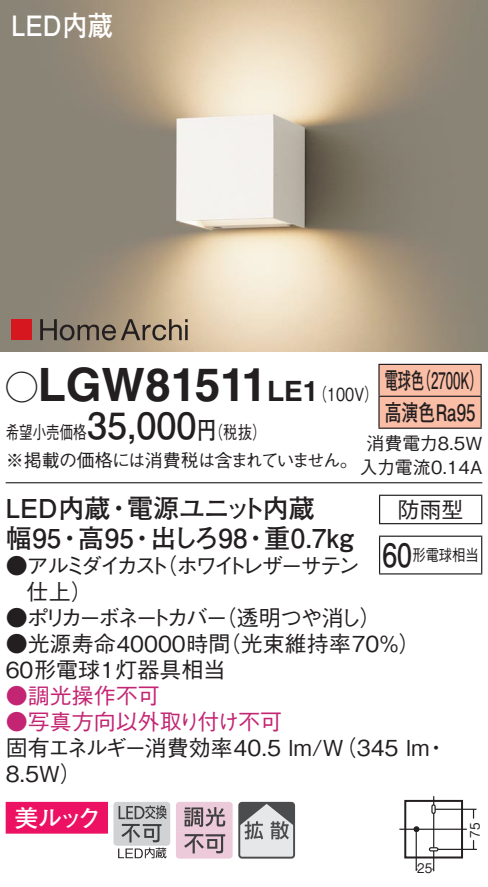
<style>
.page{position:relative;width:488px;height:887px;background:#fff}
.page>*{position:absolute;margin:0;border:0;box-sizing:border-box;transform-origin:0 0}
.t1{font:700 46px "Helvetica LT Std";color:#231f20}
.t2{font:700 36px "Futo Go B101 Pro";color:#231f20}
.t3{font:700 32px "Futo Go B101 Pro";color:#231f20;scale:.83 1}
.t4{font:700 28px "Futo Go B101 Pro";color:#fff;scale:.9 1}
.t5{font:700 28px "Helvetica LT Std";color:#231f20}
.t6{font:700 26px "Futo Go B101 Pro";color:#231f20}
.t7{font:700 26px "Futo Go B101 Pro";letter-spacing:-.05em;color:#231f20}
.t8{font:700 24px "Futo Go B101 Pro";color:#fff}
.t9{font:700 22.8px/32px "Futo Go B101 Pro";color:#231f20;scale:.58 1}
.t10{font:500 22px/26px "Gothic BBB Pro";color:#231f20}
.t11{font:500 22px/26px "Gothic BBB Pro";letter-spacing:-.115em;color:#231f20}
.t12{font:500 22px "Gothic BBB Pro";color:#c32573}
.t13{font:500 22px/26px "Gothic BBB Pro";letter-spacing:-.18em;color:#231f20}
.t14{font:500 22px "Gothic BBB Pro";letter-spacing:-.15em;color:#231f20}
.t15{font:500 18px/28px "Gothic BBB Pro";letter-spacing:-.04em;color:#231f20;scale:.75 1}
.t16{font:500 18px/24px "Gothic BBB Pro";color:#231f20;text-align:center}
.t17{font:500 18px "Gothic BBB Pro";color:#231f20;scale:.8 1}
.t18{font:500 16px "Gothic BBB Pro";color:#231f20;scale:.83 1}
.t19{font:500 13.2px "Gothic BBB Pro";color:#231f20;scale:.9 1}
.s1{font-family:"Ford Classification 1";font-weight:400;font-size:32px}
.s2{font-family:"Futo Go B101 Pro";font-weight:700;font-size:24px}
.s3{font-family:"Helvetica LT Std";font-weight:700;font-size:28px}
</style>
<div class="page">
<img style="left:0;top:0;width:487px;height:351px">
<div style="left:428px;top:846px;width:10px;height:5px;border:1px solid #231f20;border-radius:2px"></div>
<div style="left:431px;top:803px;width:4px;height:10px;border:1px solid #231f20;border-radius:2px"></div>
<hr style="left:433px;top:812px;width:1px;height:35px;background:#231f20">
<svg style="left:413px;top:826px;width:6px;height:5px"></svg>
<hr style="left:435px;top:808px;width:41px;height:1px;background:#231f20">
<hr style="left:415px;top:828px;width:2px;height:42px;background:#231f20">
<hr style="left:437px;top:848px;width:39px;height:1px;background:#231f20">
<svg style="left:472px;top:809px;width:2px;height:9px"></svg>
<svg style="left:472px;top:840px;width:2px;height:8px"></svg>
<div style="left:404px;top:799px;width:59px;height:59px;border:2px solid #231f20"></div>
<hr style="left:399px;top:828px;width:67px;height:1px;background:#231f20">
<svg style="left:432px;top:850px;width:2px;height:20px"></svg>
<div style="left:11px;top:319px;width:21px;height:21px;background:#d7171f"></div>
<svg style="left:40px;top:319px;width:147px;height:21px;background:#837665"></svg>
<div style="left:6px;top:801px;width:102px;height:32px;background:#ec1163"></div>
<div style="left:113px;top:801px;width:57px;height:44px;background:#d1d2d4;border-radius:3px"></div>
<svg style="left:118px;top:805px;width:48px;height:52px"></svg>
<svg style="left:176px;top:802px;width:56px;height:56px;background:#c8adb9"></svg>
<svg style="left:241px;top:804px;width:51px;height:51px;background:#b3b4b5"></svg>
<div style="left:238px;top:801px;width:57px;height:57px;border:2px solid #4b4c4d;border-radius:3px"></div>
<hr style="left:6px;top:482px;width:476px;height:1px;background:#231f20">
<div style="left:379px;top:365px;width:101px;height:62px;background:#fabda6"></div>
<hr style="left:378px;top:363px;width:103px;height:2px;background:#231f20">
<hr style="left:378px;top:365px;width:1px;height:30px;background:#231f20">
<hr style="left:480px;top:365px;width:1px;height:30px;background:#231f20">
<hr style="left:378px;top:395px;width:103px;height:2px;background:#231f20">
<hr style="left:378px;top:396px;width:1px;height:31px;background:#231f20">
<hr style="left:480px;top:396px;width:1px;height:31px;background:#231f20">
<hr style="left:378px;top:427px;width:103px;height:1px;background:#231f20">
<svg style="left:379px;top:495px;width:1px;height:27px"></svg>
<hr style="left:379px;top:494px;width:103px;height:1px;background:#231f20">
<svg style="left:481px;top:495px;width:1px;height:27px"></svg>
<hr style="left:379px;top:522px;width:103px;height:2px;background:#231f20">
<hr style="left:379px;top:536px;width:1px;height:37px;background:#231f20">
<hr style="left:379px;top:535px;width:103px;height:1px;background:#231f20">
<hr style="left:481px;top:536px;width:1px;height:37px;background:#231f20">
<hr style="left:379px;top:573px;width:103px;height:1px;background:#231f20">
<p class="t4" style="left:11px;top:3px;width:114px">LED内蔵</p>
<h1 class="t1" style="left:6px;top:357px;width:263px"><span class="s1">A</span>LGW81511</h1>
<p class="t17" style="left:197px;top:417px;width:88px">（<span class="s2">円</span>税抜(</p>
<p class="t9" style="left:417px;top:361px;width:115px">（2700 (K</p>
<p class="t9" style="left:384px;top:361px;width:158px">電球色<br>高演色Ra95</p>
<p class="t5" style="left:267px;top:374px;width:37px">LE</p>
<p class="t17" style="left:303px;top:380px;width:96px">（<span class="s3">1</span> 100 (V</p>
<h2 class="t2" style="left:87px;top:396px;width:111px">35,000</h2>
<p class="t15" style="left:6px;top:416px;width:471px">希望小売価格<br>※掲載の価格には消費税は含まれていません。</p>
<p class="t7" style="left:127px;top:486px;width:189px">電源ユニット内蔵</p>
<p class="t16" style="left:359px;top:429px;width:124px">消費電力8.5W入力電流0.14A</p>
<p class="t6" style="left:6px;top:486px;width:106px">LED内蔵</p>
<p class="t10" style="left:397px;top:493px;width:67px">防雨型</p>
<p class="t18" style="left:412px;top:542px;width:81px">形電球相当</p>
<p class="t6" style="left:106px;top:486px;width:27px">・</p>
<p class="t6" style="left:264px;top:516px;width:91px">重0.7kg</p>
<p class="t6" style="left:6px;top:516px;width:57px">幅95</p>
<p class="t6" style="left:78px;top:516px;width:57px">高95</p>
<p class="t6" style="left:150px;top:516px;width:99px">出しろ98</p>
<p class="t6" style="left:57px;top:516px;width:27px">・</p>
<p class="t6" style="left:129px;top:516px;width:27px">・</p>
<p class="t6" style="left:243px;top:516px;width:27px">・</p>
<h3 class="t3" style="left:382px;top:529px;width:37px">60</h3>
<p class="t14" style="left:155px;top:548px;width:206px">（ホワイトレザーサテン</p>
<p class="t13" style="left:27px;top:550px;width:144px;text-indent:-21px">●アルミダイカスト仕上(</p>
<p class="t10" style="left:215px;top:602px;width:168px">（透明つや消し(</p>
<p class="t11" style="left:219px;top:602px;width:203px;text-indent:-213px">●ポリカーボネートカバー<br>（光束維持率70％(</p>
<p class="t10" style="left:6px;top:628px;width:226px">●光源寿命40000時間<br>60形電球1灯器具相当</p>
<p class="t12" style="left:6px;top:678px;width:156px">●調光操作不可</p>
<p class="t12" style="left:6px;top:704px;width:278px">●写真方向以外取り付け不可</p>
<p class="t10" style="left:6px;top:732px;width:425px">固有エネルギー消費効率40.5 lm （W/ 345 lm<br>8.5W(</p>
<p class="t10" style="left:425px;top:732px;width:23px">・</p>
<p class="t8" style="left:14px;top:798px;width:88px">美ルック</p>
<p class="t19" style="left:417px;top:857px;width:18px">25</p>
<p class="t19" style="left:464px;top:837px;width:18px;rotate:-90deg">75</p>
</div>
